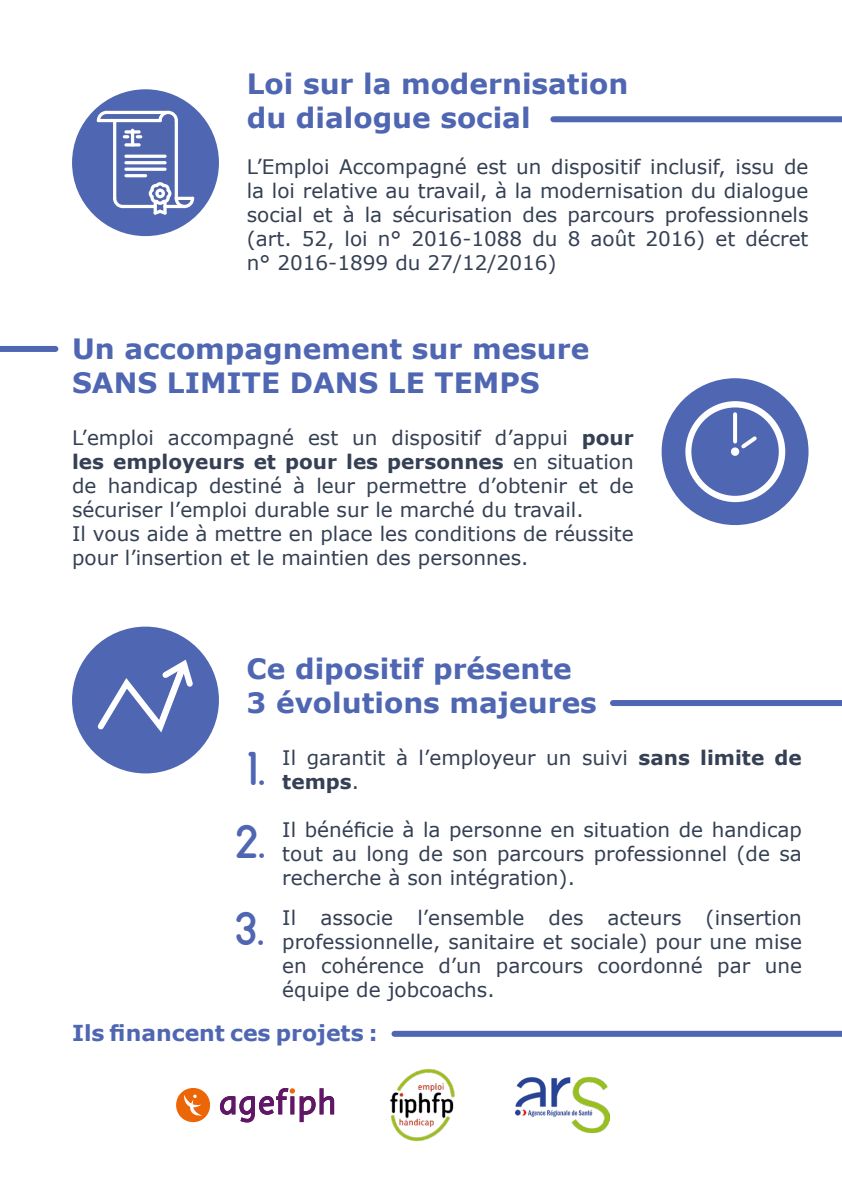
<style>
.page{position:relative;width:842px;height:1191px;background:#fff}
.page>*{position:absolute;margin:0;border:0;box-sizing:border-box;transform-origin:0 0}
.t1{font:47.4px/72.6px "Arciform";color:#4f66b2}
.t2{font:700 28px/33.6px "Verdana";color:#4f66b2}
.t3{font:700 22px "Verdana";color:#4f66b2}
.t4{font:20px/24px "Verdana";color:#354054;text-align:justify}
.s1{font-weight:700}
</style>
<div class="page">
<div style="left:661px;top:378px;width:147px;height:147px;background:#4f66b2;border-radius:50%"></div>
<div style="left:685px;top:401px;width:100px;height:101px;background:#fff;border-radius:50%"></div>
<svg style="left:219px;top:1088px;width:115px;height:35px"></svg>
<svg style="left:176px;top:1088px;width:34px;height:34px"></svg>
<img style="left:386px;top:1069px;width:69px;height:72px">
<div style="left:72px;top:89px;width:147px;height:147px;background:#4f66b2;border-radius:50%"></div>
<img style="left:515px;top:1077px;width:94px;height:55px">
<div style="left:691px;top:407px;width:87px;height:89px;background:#4f66b2;border-radius:50%"></div>
<svg style="left:730px;top:447px;width:9px;height:9px"></svg>
<svg style="left:733px;top:414px;width:3px;height:27px"></svg>
<svg style="left:737px;top:433px;width:20px;height:19px"></svg>
<div style="left:553px;top:116px;width:288px;height:6px;background:#4f66b2"></div>
<div style="left:612px;top:700px;width:229px;height:6px;background:#4f66b2"></div>
<div style="left:394px;top:1030px;width:447px;height:6px;background:#4f66b2"></div>
<div style="left:0;top:346px;width:55px;height:6px;background:#4f66b2"></div>
<div style="left:72px;top:626px;width:147px;height:147px;background:#4f66b2;border-radius:50%"></div>
<svg style="left:92px;top:644px;width:105px;height:89px"></svg>
<svg style="left:97px;top:111px;width:97px;height:104px"></svg>
<h2 class="t2" style="left:247px;top:66px;width:383px">Loi sur la modernisation du dialogue social</h2>
<p class="t4" style="left:247px;top:155px;width:563px">L’Emploi Accompagné est un dispositif inclusif, issu de la loi relative au travail, à la modernisation du dialogue social et à la sécurisation des parcours professionnels (art. 52, loi n° 2016-1088 du 8 août 2016) et décret n° 2016-1899 du 27/12/2016)</p>
<h2 class="t2" style="left:72px;top:332px;width:518px">Un accompagnement sur mesure<br>SANS LIMITE DANS LE TEMPS</h2>
<p class="t4" style="left:72px;top:426px;width:563px;text-align:left">L’emploi accompagné est un dispositif d’appui <span class="s1">pour les employeurs et pour les personnes</span> en situation de handicap destiné à leur permettre d’obtenir et de sécuriser l’emploi durable sur le marché du travail.<br>Il vous aide à mettre en place les conditions de réussite pour l’insertion et le maintien des personnes.</p>
<h2 class="t2" style="left:246px;top:651px;width:351px">Ce dipositif présente<br>3 évolutions majeures</h2>
<h1 class="t1" style="left:235px;top:732px;width:31px">1.<br>2.</h1>
<h1 class="t1" style="left:235px;top:891px;width:31px">3.</h1>
<p class="t4" style="left:282px;top:745px;width:521px">Il garantit à l’employeur un suivi <span class="s1">sans limite de temps</span>.</p>
<p class="t4" style="left:282px;top:817px;width:521px">Il bénéficie à la personne en situation de handicap tout au long de son parcours professionnel (de sa recherche à son intégration).</p>
<p class="t4" style="left:282px;top:905px;width:521px">Il associe l’ensemble des acteurs (insertion professionnelle, sanitaire et sociale) pour une mise en cohérence d’un parcours coordonné par une équipe de jobcoachs.</p>
<p class="t3" style="left:72px;top:1017px;width:307px">Ils financent ces projets :</p>
</div>
